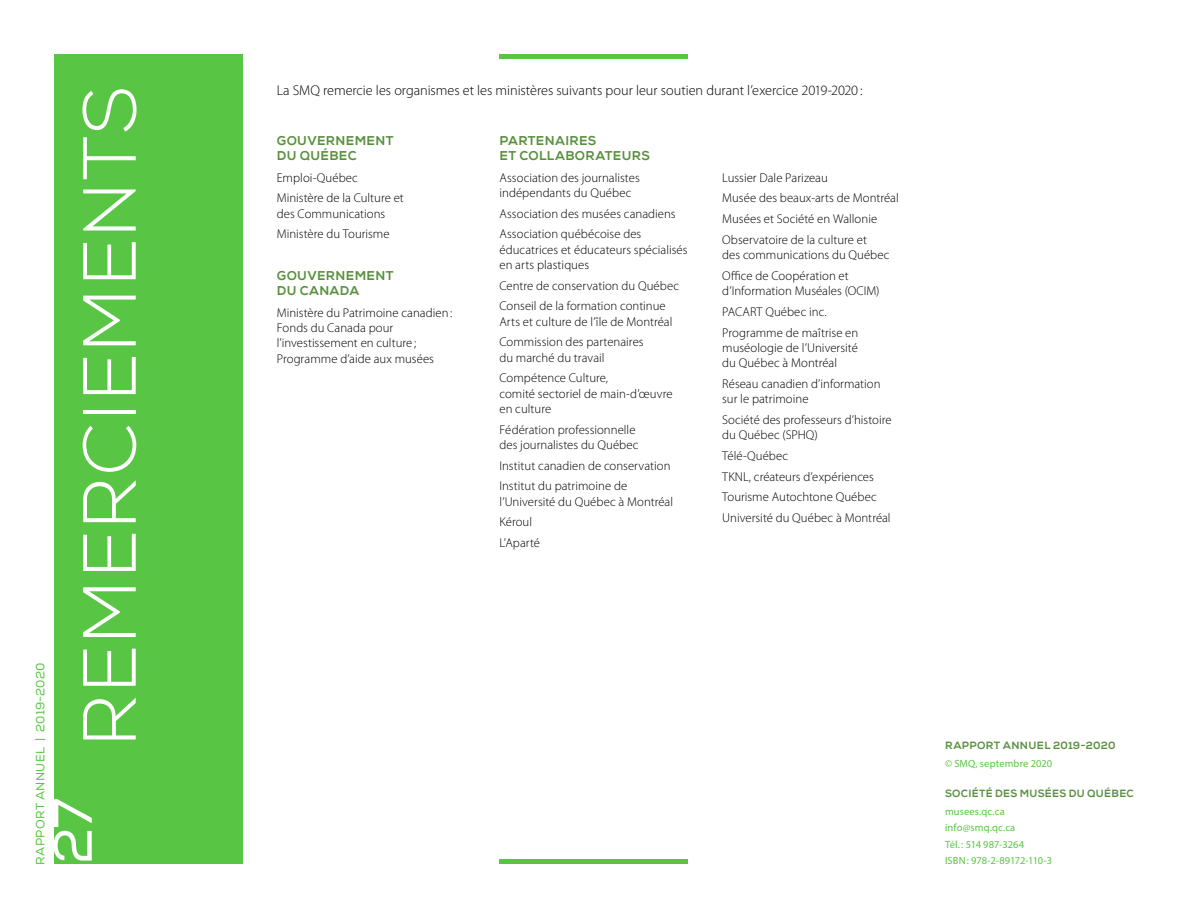
<style>
.page{position:relative;width:1188px;height:918px;background:#fff}
.page>*{position:absolute;margin:0;border:0;box-sizing:border-box;transform-origin:0 0}
.t1{font:300 75px "Nexa";letter-spacing:.015em;color:#fff}
.t2{font:54px "Nexa";color:#fff}
.t3{font:300 14.25px "Myriad Pro";letter-spacing:-.005em;color:#000}
.t4{font:300 12.75px/20.7px "Myriad Pro";letter-spacing:.005em;color:#000}
.t5{font:800 12.75px/15px "Nexa";letter-spacing:.025em;color:#59903e}
.t6{font:12px "Nexa";letter-spacing:.025em;color:#58c644}
.t7{font:10.5px/16.4px "Myriad Pro";letter-spacing:.01em;color:#58c644}
.t8{font:800 10.5px "Nexa";letter-spacing:.035em;color:#59903e}
</style>
<div class="page">
<div style="left:54px;top:54px;width:189px;height:810px;background:#58c644"></div>
<div style="left:500px;top:54px;width:188px;height:5px;background:#58c644"></div>
<div style="left:500px;top:859px;width:188px;height:5px;background:#58c644"></div>
<h1 class="t1" style="left:66px;top:747px;width:663px;rotate:-90deg">REMERCIEMENTS</h1>
<p class="t6" style="left:33px;top:865px;width:204px;rotate:-90deg">RAPPORT ANNUEL | 2019-2020</p>
<h2 class="t2" style="left:41px;top:864px;width:67px;rotate:-90deg">27</h2>
<p class="t3" style="left:277px;top:83px;width:587px">La SMQ remercie les organismes et les ministères suivants pour leur soutien durant l’exercice 2019-2020 :</p>
<p class="t5" style="left:277px;top:133px;width:118px">GOUVERNEMENT<br>DU QUÉBEC</p>
<p class="t4" style="left:277px;top:167px;width:129px">Emploi-Québec<br>Ministère de la Culture et</p>
<p class="t4" style="left:277px;top:203px;width:114px">des Communications<br>Ministère du Tourisme</p>
<p class="t5" style="left:277px;top:268px;width:118px">GOUVERNEMENT<br>DU CANADA</p>
<p class="t4" style="left:277px;top:305px;width:177px;line-height:15.3px">Ministère du Patrimoine canadien:<br>Fonds du Canada pour l’investissement en culture ;<br>Programme d’aide aux musées</p>
<p class="t5" style="left:500px;top:133px;width:152px">PARTENAIRES<br>ET COLLABORATEURS</p>
<p class="t4" style="left:500px;top:170px;width:142px;line-height:15.3px">Association des journalistes indépendants du Québec</p>
<p class="t4" style="left:500px;top:203px;width:178px">Association des musées canadiens<br>Association québécoise des</p>
<p class="t4" style="left:500px;top:242px;width:190px;line-height:15.3px">éducatrices et éducateurs spécialisés en arts plastiques</p>
<p class="t4" style="left:500px;top:275px;width:181px">Centre de conservation du Québec<br>Conseil de la formation continue</p>
<p class="t4" style="left:500px;top:311px;width:175px">Arts et culture de l’île de Montréal<br>Commission des partenaires</p>
<p class="t4" style="left:500px;top:347px;width:110px">du marché du travail<br>Compétence Culture,</p>
<p class="t4" style="left:500px;top:386px;width:175px;line-height:15.3px">comité sectoriel de main-d’œuvre en culture</p>
<p class="t4" style="left:500px;top:422px;width:141px;line-height:15.3px">Fédération professionnelle des journalistes du Québec</p>
<p class="t4" style="left:500px;top:455px;width:173px">Institut canadien de conservation<br>Institut du patrimoine de</p>
<p class="t4" style="left:500px;top:491px;width:175px">l’Université du Québec à Montréal<br>Kéroul<br>L’Aparté</p>
<p class="t4" style="left:722px;top:167px;width:178px">Lussier Dale Parizeau<br>Musée des beaux-arts de Montréal<br>Musées et Société en Wallonie<br>Observatoire de la culture et</p>
<p class="t4" style="left:722px;top:245px;width:169px">des communications du Québec<br>Office de Coopération et</p>
<p class="t4" style="left:722px;top:281px;width:159px">d’Information Muséales (OCIM)<br>PACART Québec inc.<br>Programme de maîtrise en</p>
<p class="t4" style="left:722px;top:340px;width:137px;line-height:15.3px">muséologie de l’Université du Québec à Montréal</p>
<p class="t4" style="left:722px;top:376px;width:160px;line-height:15.3px">Réseau canadien d’information sur le patrimoine</p>
<p class="t4" style="left:722px;top:412px;width:171px;line-height:15.3px">Société des professeurs d’histoire du Québec (SPHQ)</p>
<p class="t4" style="left:722px;top:445px;width:170px">Télé-Québec<br>TKNL, créateurs d’expériences<br>Tourisme Autochtone Québec<br>Université du Québec à Montréal</p>
<p class="t8" style="left:945px;top:739px;width:172px">RAPPORT ANNUEL 2019-2020</p>
<p class="t7" style="left:945px;top:755px;width:109px">© SMQ, septembre 2020</p>
<p class="t8" style="left:945px;top:787px;width:190px">SOCIÉTÉ DES MUSÉES DU QUÉBEC</p>
<p class="t7" style="left:945px;top:803px;width:109px">musees.qc.ca info@smq.qc.ca<br>Tél. : 514 987-3264<br>ISBN: 978-2-89172-110-3</p>
</div>
